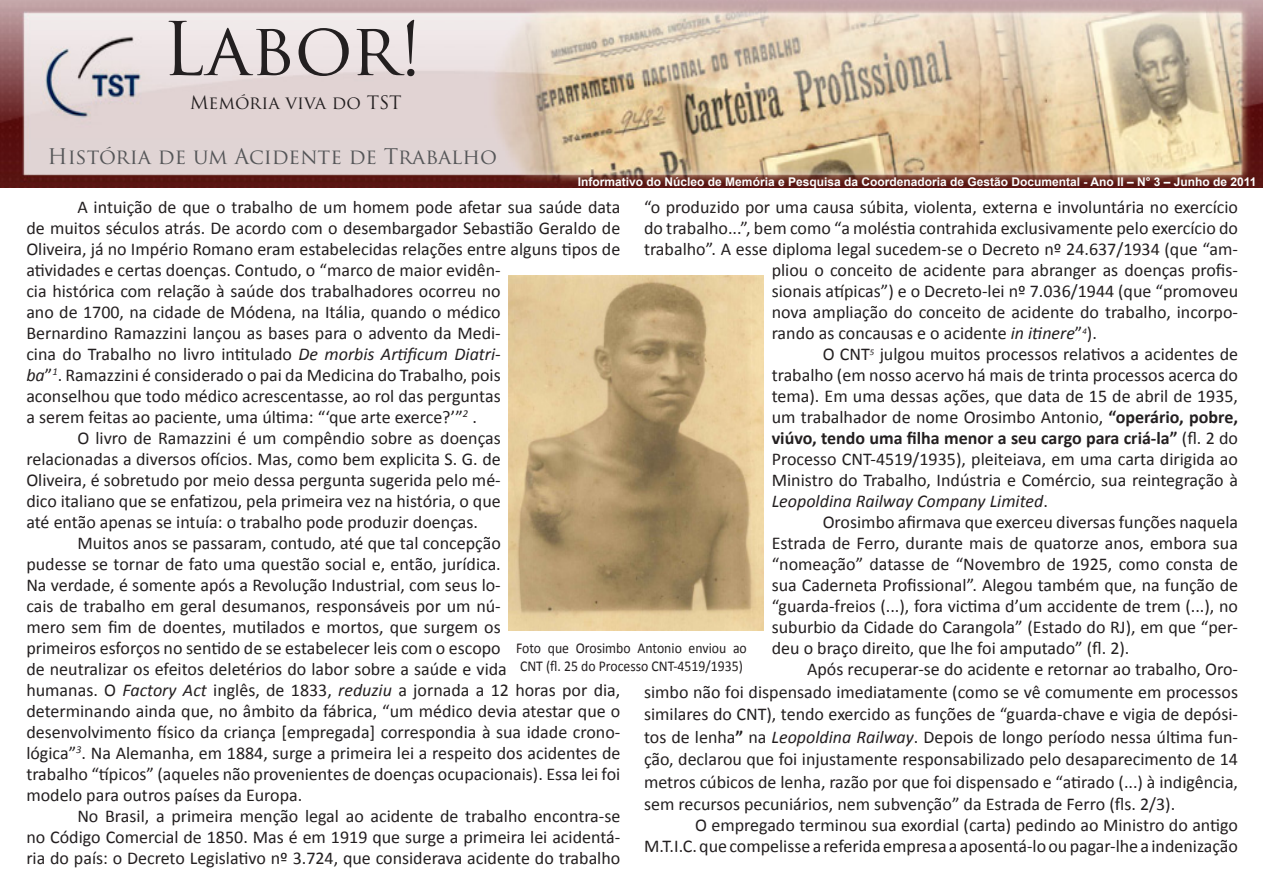
<style>
.page{position:relative;width:1263px;height:893px;background:#fff}
.page>*{position:absolute;margin:0;border:0;box-sizing:border-box;transform-origin:0 0}
.t1{font:72px "Trajan Pro";color:#231f20}
.t2{font:21px "Trajan Pro";color:#555658}
.base{font:18px/21px "Calibri";color:#231f20}
.estilo_junho{font:18px/21px "Calibri";color:#231f20;text-align:justify}
.t3{font:18px "Trajan Pro";color:#231f20}
.t4{font:15px/18px "Calibri";color:#231f20;scale:.92 1}
.t5{font:700 12px "Arial";color:#fdfdfd}
.s1{font-style:italic}
.s2{font-weight:700}
</style>
<div class="page">
<img style="left:0;top:0;width:1263px;height:188px">
<img style="left:508px;top:276px;width:256px;height:354px">
<p class="t1" style="left:162px;top:3px;width:262px">Labor!</p>
<p class="t3" style="left:190px;top:91px;width:213px">Memória viva do TST</p>
<p class="t2" style="left:48px;top:143px;width:451px">História de um Acidente de Trabalho</p>
<p class="t5" style="left:578px;top:174px;width:680px">Informativo do Núcleo de Memória e Pesquisa da Coordenadoria de Gestão Documental - Ano II – N° 3 – Junho de 2011</p>
<p class="base" style="left:26px;top:196px;width:595px;text-indent:51px">A intuição de que o trabalho de um homem pode afetar sua saúde data de muitos séculos atrás. De acordo com o desembargador Sebastião Geraldo de Oliveira, já no Império Romano eram estabelecidas relações entre alguns tipos de atividades e certas doenças. Contudo, o “marco de maior evidên-<br>cia histórica com relação à saúde dos trabalhadores ocorreu no<br>ano de 1700, na cidade de Módena, na Itália, quando o médico<br>Bernardino Ramazzini lançou as bases para o advento da Medi-<br>cina do Trabalho no livro intitulado <span class="s1">De morbis Artificum Diatri-<br>ba</span>”<sup>1</sup>. Ramazzini é considerado o pai da Medicina do Trabalho, pois<br>aconselhou que todo médico acrescentasse, ao rol das perguntas<br>a serem feitas ao paciente, uma última: “‘que arte exerce?’”<sup>2</sup> .</p>
<p class="base" style="left:26px;top:427px;width:476px;text-align:justify;text-indent:51px">O livro de Ramazzini é um compêndio sobre as doenças relacionadas a diversos ofícios. Mas, como bem explicita S. G. de Oliveira, é sobretudo por meio dessa pergunta sugerida pelo mé&shy;dico italiano que se enfatizou, pela primeira vez na história, o que até então apenas se intuía: o trabalho pode produzir doenças.</p>
<p class="base" style="left:26px;top:532px;width:596px;text-indent:51px">Muitos anos se passaram, contudo, até que tal concepção<br>pudesse se tornar de fato uma questão social e, então, jurídica.<br>Na verdade, é somente após a Revolução Industrial, com seus lo-<br>cais de trabalho em geral desumanos, responsáveis por um nú-<br>mero sem fim de doentes, mutilados e mortos, que surgem os<br>primeiros esforços no sentido de se estabelecer leis com o escopo<br>de neutralizar os efeitos deletérios do labor sobre a saúde e vida<br>humanas. O <span class="s1">Factory Act</span> inglês, de 1833, <span class="s1">reduziu</span> a jornada a 12 horas por dia, determinando ainda que, no âmbito da fábrica, “um médico devia atestar que o desenvolvimento físico da criança [empregada] correspondia à sua idade crono&shy;lógica”<sup>3</sup>. Na Alemanha, em 1884, surge a primeira lei a respeito dos acidentes de trabalho “típicos” (aqueles não provenientes de doenças ocupacionais). Essa lei foi modelo para outros países da Europa.</p>
<p class="base" style="left:26px;top:805px;width:595px;text-align:justify;text-indent:51px">No Brasil, a primeira menção legal ao acidente de trabalho encontra-se no Código Comercial de 1850. Mas é em 1919 que surge a primeira lei acidentá&shy;ria do país: o Decreto Legislativo nº 3.724, que considerava acidente do trabalho</p>
<p class="estilo_junho" style="left:644px;top:196px;width:595px">“o produzido por uma causa súbita, violenta, externa e involuntária no exercício</p>
<p class="estilo_junho" style="left:644px;top:217px;width:595px">do trabalho...”, bem como “a moléstia contrahida exclusivamente pelo exercício do</p>
<p class="estilo_junho" style="left:644px;top:238px;width:595px">trabalho”. A esse diploma legal sucedem-se o Decreto nº 24.637/1934 (que “am-</p>
<p class="estilo_junho" style="left:772px;top:259px;width:468px">pliou o conceito de acidente para abranger as doenças profis-</p>
<p class="estilo_junho" style="left:772px;top:280px;width:468px">sionais atípicas”) e o Decreto-lei nº 7.036/1944 (que “promoveu</p>
<p class="estilo_junho" style="left:772px;top:301px;width:468px">nova ampliação do conceito de acidente do trabalho, incorpo-</p>
<p class="estilo_junho" style="left:772px;top:322px;width:327px">rando as concausas e o acidente <span class="s1">in itinere</span>”<sup>4</sup>).</p>
<p class="estilo_junho" style="left:772px;top:343px;width:468px;text-indent:51px">O CNT<sup>5</sup> julgou muitos processos relativos a acidentes de trabalho (em nosso acervo há mais de trinta processos acerca do tema). Em uma dessas ações, que data de 15 de abril de 1935, um trabalhador de nome Orosimbo Antonio, <span class="s2">“operário, pobre, viúvo, tendo uma filha menor a seu cargo para criá-la”</span> (fl. 2 do Processo CNT-4519/1935), pleiteiava, em uma carta dirigida ao Ministro do Trabalho, Indústria e Comércio, sua reintegração à <span class="s1">Leopoldina Railway Company Limited</span>.</p>
<p class="estilo_junho" style="left:772px;top:511px;width:468px;text-indent:51px">Orosimbo afirmava que exerceu diversas funções naquela Estrada de Ferro, durante mais de quatorze anos, embora sua “nomeação” datasse de “Novembro de 1925, como consta de sua Caderneta Profissional”. Alegou também que, na função de “guarda-freios (...), fora victima d’um accidente de trem (...), no suburbio da Cidade do Carangola” (Estado do RJ), em que “per&shy;deu o braço direito, que lhe foi amputado” (fl. 2).</p>
<p class="estilo_junho" style="left:644px;top:657px;width:595px;line-height:22.5px;text-indent:163px">Após recuperar-se do acidente e retornar ao trabalho, Oro&shy;simbo não foi dispensado imediatamente (como se vê comumente em processos similares do CNT), tendo exercido as funções de “guarda-chave e vigia de depósi&shy;tos de lenha<span class="s2">”</span> na <span class="s1">Leopoldina Railway</span>. Depois de longo período nessa última fun&shy;ção, declarou que foi injustamente responsabilizado pelo desaparecimento de 14 metros cúbicos de lenha, razão por que foi dispensado e “atirado (...) à indigência, sem recursos pecuniários, nem subvenção” da Estrada de Ferro (fls. 2/3).</p>
<p class="estilo_junho" style="left:644px;top:814px;width:595px;text-align:right">O empregado terminou sua exordial (carta) pedindo ao Ministro do antigo<br>M.T.I.C. que compelisse a referida empresa a aposentá-lo ou pagar-lhe a indenização</p>
<p class="t4" style="left:516px;top:639px;width:252px">Foto que Orosimbo Antonio enviou ao<br>CNT (fl. 25 do Processo CNT-4519/1935)</p>
</div>
